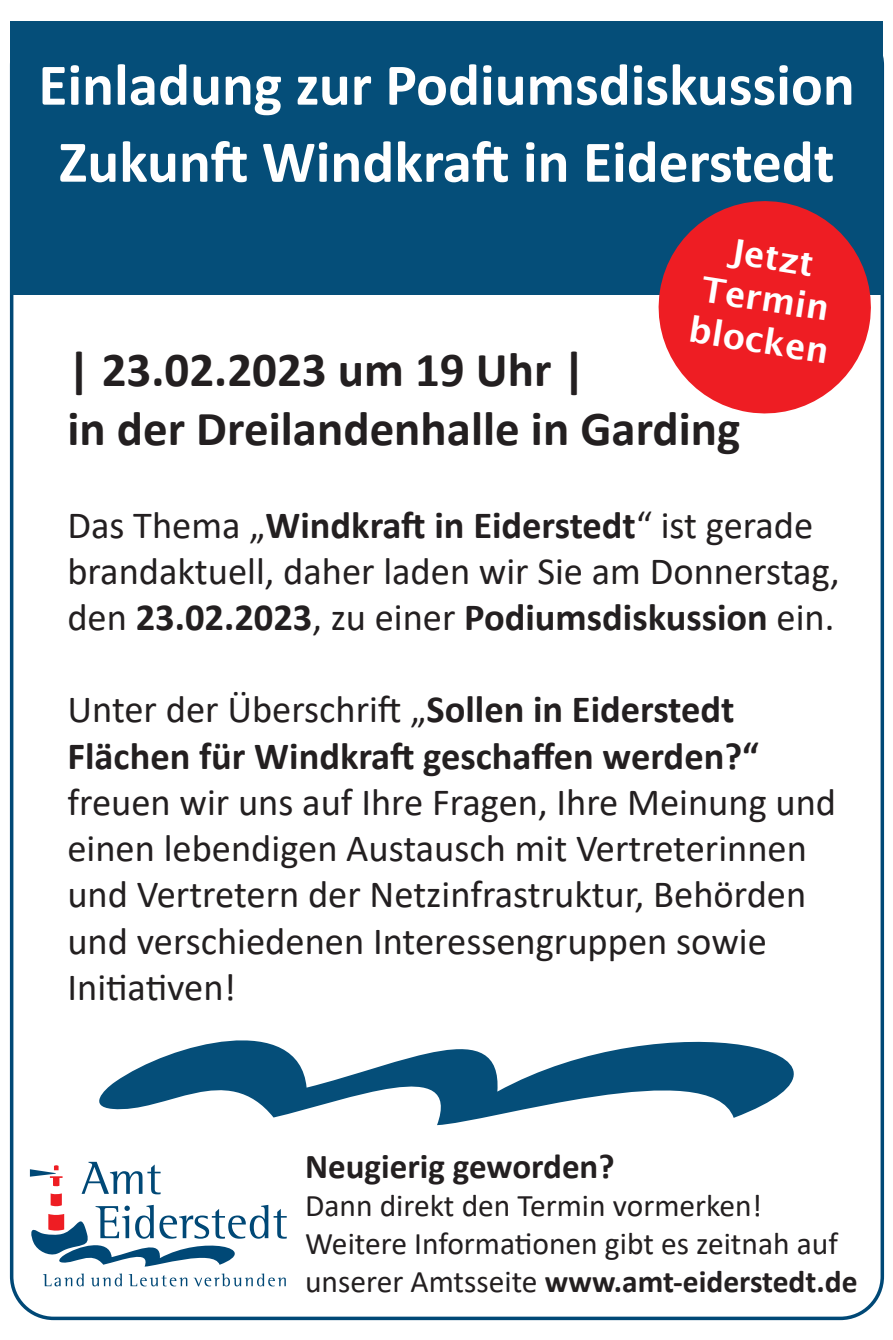
<style>
.page{position:relative;width:893px;height:1340px;background:#fff}
.page>*{position:absolute;margin:0;border:0;box-sizing:border-box;transform-origin:0 0}
.t1{font:700 59.5px/77px "Calibri";color:#fff;text-align:center}
.t2{font:700 49px/58.8px "Calibri";color:#231f20}
.t3{font:38.5px/46.2px "Calibri";color:#231f20}
.t4{font:700 38.5px/46.2px "Calibri";color:#231f20}
.t5{font:700 35px "Calibri";color:#231f20}
.t6{font:600 35px/42px "Lucida Sans";color:#fff;text-align:center}
.t7{font:31.5px/37.8px "Calibri";color:#231f20}
.s1{font-weight:700}
.s2{font-weight:400}
</style>
<div class="page">
<svg style="left:99px;top:999px;width:786px;height:126px"></svg>
<div style="left:10px;top:21px;width:873px;height:274px;background:#054e79"></div>
<svg style="left:43px;top:1273px;width:243px;height:13px"></svg>
<svg style="left:29px;top:1161px;width:258px;height:105px"></svg>
<svg style="left:658px;top:201px;width:223px;height:218px"></svg>
<h1 class="t1" style="left:38px;top:46px;width:818px">Einladung zur Podiumsdiskussion<br>Zukunft Windkraft in Eiderstedt</h1>
<p class="t6" style="left:706px;top:225px;width:143px;rotate:9deg">Jetzt<br>Termin blocken</p>
<p class="t2" style="left:67px;top:340px;width:674px">| 23.02.2023 um 19 Uhr |<br>in der Dreilandenhalle in Garding</p>
<p class="t3" style="left:67px;top:500px;width:774px">Das Thema „<span class="s1">Windkraft in Eiderstedt</span>“ ist gerade brandaktuell, daher laden wir Sie am Donnerstag, den <span class="s1">23.02.2023</span>, zu einer <span class="s1">Podiumsdiskussion</span> ein.</p>
<p class="t4" style="left:67px;top:686px;width:693px"><span class="s2">Unter der Überschrift „</span>Sollen in Eiderstedt<br>Flächen für Windkraft geschaffen werden?“</p>
<p class="t3" style="left:67px;top:778px;width:770px">freuen wir uns auf Ihre Fragen, Ihre Meinung und einen lebendigen Austausch mit Vertreterinnen und Vertretern der Netzinfrastruktur, Behörden und verschiedenen Interessengruppen sowie Initiativen!</p>
<p class="t5" style="left:305px;top:1141px;width:311px">Neugierig geworden?</p>
<p class="t7" style="left:305px;top:1185px;width:554px">Dann direkt den Termin vormerken!<br>Weitere Informationen gibt es zeitnah auf unserer Amtsseite <span class="s1">www.amt-eiderstedt.de</span></p>
</div>
